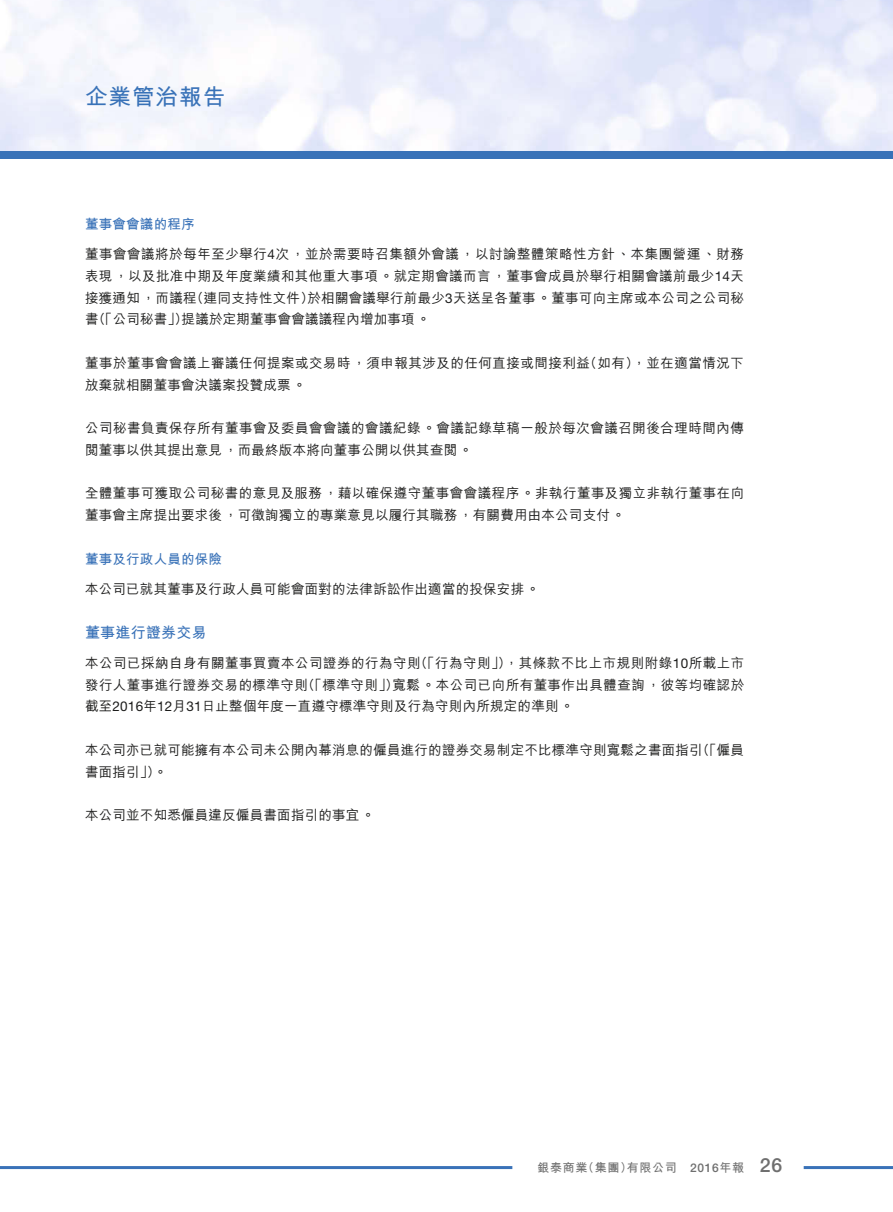
<style>
.page{position:relative;width:893px;height:1212px;background:#fff}
.page>*{position:absolute;margin:0;border:0;box-sizing:border-box;transform-origin:0 0}
.t1{font:700 22.5px "M Hei HK";letter-spacing:.045em;color:#3972b8}
.t2{font:500 19.5px "Helvetica Neue LT Std";color:#6f6f6f}
.t3{font:700 15px "M Hei HK";letter-spacing:.015em;color:#3972b8}
.t4{font:500 13.5px/21.8px "M Hei HK";letter-spacing:.03em;color:#1c1c1b}
.t5{font:700 13.5px "M Hei HK";letter-spacing:.015em;color:#3972b8}
.t6{font:700 12px "M Hei HK";letter-spacing:.055em;color:#6f6f6f}
.t7{font:500 12px "Helvetica Neue LT Std";color:#6f6f6f}
.s1{font-family:"Helvetica Neue LT Std";font-weight:400}
.s2{font-family:"M Hei HK";font-weight:700}
</style>
<div class="page">
<div style="left:0;top:151px;width:893px;height:8px;background:#3972b8"></div>
<hr style="left:804px;top:1166px;width:89px;height:3px;background:#3972b8">
<hr style="left:0;top:1166px;width:512px;height:3px;background:#3972b8">
<h1 class="t1" style="left:85px;top:81px;width:142px">企業管治報告</h1>
<p class="t5" style="left:85px;top:214px;width:111px">董事會會議的程序</p>
<p class="t4" style="left:85px;top:242px;width:661px;text-align:right">董事會會議將於每年至少舉行<span class="s1">4</span>次，並於需要時召集額外會議，以討論整體策略性方針、本集團營運、財務表現，以及批准中期及年度業績和其他重大事項。就定期會議而言，董事會成員於舉行相關會議前最少<span class="s1">14</span>天於相關會議舉行前最少<span class="s1">3</span>天送呈各董事。董事可向主席或本公司之公司秘</p>
<p class="t4" style="left:182px;top:286px;width:250px;text-indent:-97px">接獲通知，而議程<br>提議於定期董事會會議議程內增加事項。</p>
<p class="t4" style="left:190px;top:286px;width:125px">（連同支持性文件）</p>
<p class="t4" style="left:85px;top:308px;width:15px">書</p>
<p class="t4" style="left:92px;top:308px;width:98px">（「公司秘書」）</p>
<p class="t4" style="left:85px;top:351px;width:506px">董事於董事會會議上審議任何提案或交易時，須申報其涉及的任何直接或間接利益放棄就相關董事會決議案投贊成票。</p>
<p class="t4" style="left:85px;top:416px;width:660px">公司秘書負責保存所有董事會及委員會會議的會議紀錄。會議記錄草稿一般於每次會議召開後合理時間內傳閱董事以供其提出意見，而最終版本將向董事公開以供其查閱。</p>
<p class="t4" style="left:85px;top:482px;width:661px">全體董事可獲取公司秘書的意見及服務，藉以確保遵守董事會會議程序。非執行董事及獨立非執行董事在向董事會主席提出要求後，可徵詢獨立的專業意見以履行其職務，有關費用由本公司支付。</p>
<p class="t5" style="left:85px;top:549px;width:139px">董事及行政人員的保險</p>
<p class="t4" style="left:85px;top:577px;width:456px">本公司已就其董事及行政人員可能會面對的法律訴訟作出適當的投保安排。</p>
<p class="t3" style="left:85px;top:621px;width:123px">董事進行證券交易</p>
<p class="t4" style="left:505px;top:651px;width:241px">，其條款不比上市規則附錄<span class="s1">10</span>所載上市</p>
<p class="t4" style="left:583px;top:351px;width:162px">（如有，）並在適當情況下</p>
<p class="t4" style="left:392px;top:651px;width:353px;text-indent:-307px">本公司已採納自身有關董事買賣本公司證券的行為守則<br>寬鬆。本公司已向所有董事作出具體查詢，彼等均確認於</p>
<p class="t4" style="left:414px;top:651px;width:99px">（「行為守則」）</p>
<p class="t4" style="left:85px;top:673px;width:490px">發行人董事進行證券交易的標準守則<br>截至<span class="s1">2016</span>年<span class="s1">12</span>月<span class="s1">31</span>日止整個年度一直遵守標準守則及行為守則內所規定的準則。</p>
<p class="t4" style="left:302px;top:673px;width:99px">（「標準守則」）</p>
<p class="t4" style="left:85px;top:738px;width:619px">本公司亦已就可能擁有本公司未公開內幕消息的僱員進行的證券交易制定不比標準守則寬鬆之書面指引書面指引 。(「</p>
<p class="t4" style="left:85px;top:803px;width:291px">本公司並不知悉僱員違反僱員書面指引的事宜。</p>
<p class="t4" style="left:696px;top:738px;width:49px">（「僱員</p>
<p class="t6" style="left:582px;top:1159px;width:52px">（集團）</p>
<p class="t6" style="left:537px;top:1159px;width:52px">銀泰商業</p>
<p class="t6" style="left:627px;top:1159px;width:52px">有限公司</p>
<p class="t7" style="left:690px;top:1160px;width:56px">2016<span class="s2">年報</span></p>
<h2 class="t2" style="left:760px;top:1153px;width:24px">26</h2>
</div>
